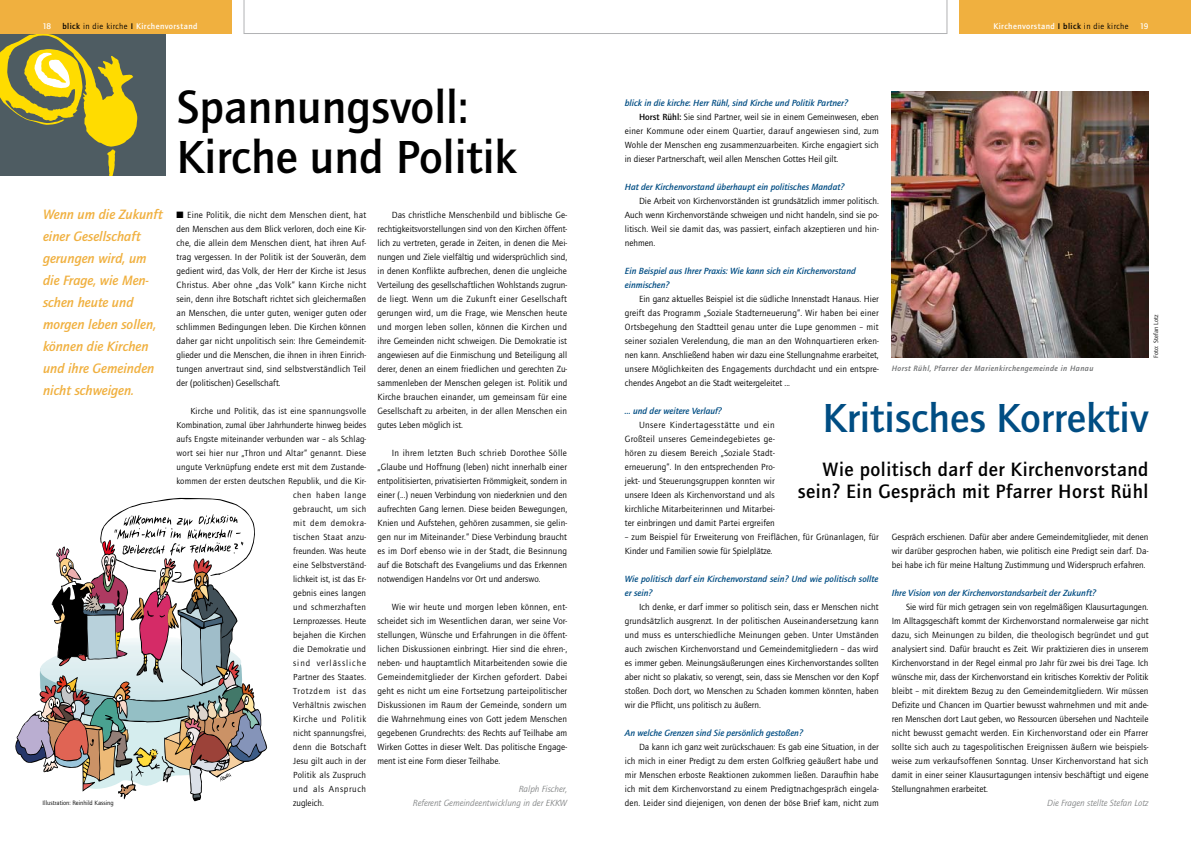
<style>
.page{position:relative;width:1191px;height:842px;background:#fff}
.page>*{position:absolute;margin:0;border:0;box-sizing:border-box;transform-origin:0 0}
.t1{font:700 48px/50px "Quay Itc T";color:#000}
.t2{font:700 42px "Quay Itc T";color:#004d83}
.t3{font:700 20px/22px "Quay Itc T";letter-spacing:.025em;color:#000;text-align:right}
.t4{font:italic 700 14px/22px "Quay Itc T";color:#f0b03f}
.t5{font:9.2px/14px "Quay Itc T";letter-spacing:.01em;color:#000;text-align:justify}
.t6{font:italic 700 9.2px/14px "Quay Itc T";color:#004d83}
.t7{font:italic 9.2px/14px "Quay Itc T";color:#868889;text-align:right}
.t8{font:9.1px/14px "Quay Itc T";letter-spacing:.02em;color:#000;text-align:right}
.t9{font:700 8.5px "Quay Itc T";letter-spacing:.05em;color:#fff}
.t10{font:italic 700 8px "Quay Itc T";letter-spacing:.05em;color:#6e7071}
.t11{font:6.5px "Quay Itc T";color:#000}
.s1{color:#000}
.s2{font-weight:400;color:#000}
.s3{font-size:9.2px}
.s4{font-style:normal}
.s5{font-weight:700}
</style>
<div class="page">
<div style="left:0;top:0;width:232px;height:34px;background:#f0b03f"></div>
<svg style="left:243px;top:0;width:704px;height:34px"></svg>
<div style="left:958px;top:0;width:233px;height:34px;background:#f0b03f"></div>
<div style="left:0;top:34px;width:165px;height:142px;background:#4e5c62"></div>
<svg style="left:0;top:34px;width:137px;height:142px"></svg>
<svg style="left:15px;top:498px;width:253px;height:303px"></svg>
<img style="left:891px;top:92px;width:257px;height:266px">
<p class="t9" style="left:43px;top:21px;width:10px">18</p>
<p class="t9" style="left:62px;top:21px;width:137px"><span class="s1">blick</span> <span class="s2">in die kirche</span> <span class="s1">I</span> Kirchenvorstand</p>
<p class="t9" style="left:993px;top:21px;width:137px">Kirchenvorstand <span class="s1">I blick</span> <span class="s2">in die kirche</span></p>
<p class="t9" style="left:1139px;top:21px;width:10px">19</p>
<h1 class="t1" style="left:176px;top:82px;width:342px">Spannungsvoll:<br>Kirche und Politik</h1>
<h3 class="t4" style="left:43px;top:203px;width:121px">Wenn um die Zukunft einer Gesellschaft gerungen wird, um die Frage, wie Men&shy;schen heute und morgen leben sollen, können die Kirchen und ihre Gemeinden nicht schweigen.</h3>
<p class="t11" style="left:43px;top:799px;width:73px">Illustration: Reinhild Kassing</p>
<p class="t5" style="left:176px;top:207px;width:191px">■ Eine Politik, die nicht dem Menschen dient, hat den Menschen aus dem Blick verloren, doch eine Kir&shy;che, die allein dem Menschen dient, hat ihren Auf&shy;trag vergessen. In der Politik ist der Souverän, dem gedient wird, das Volk, der Herr der Kirche ist Jesus Christus. Aber ohne „das Volk“ kann Kirche nicht sein, denn ihre Botschaft richtet sich gleichermaßen an Menschen, die unter guten, weniger guten oder schlimmen Bedingungen leben. Die Kirchen können daher gar nicht unpolitisch sein: Ihre Gemeindemit&shy;glieder und die Menschen, die ihnen in ihren Einrich&shy;tungen anvertraut sind, sind selbstverständlich Teil der (politischen) Gesellschaft.</p>
<p class="t8" style="left:176px;top:403px;width:191px">Kirche und Politik, das ist eine spannungsvolle<br>Kombination, zumal über Jahrhunderte hinweg beides aufs Engste miteinander verbunden war – als Schlag&shy;wort sei hier nur „Thron und Altar“ genannt. Diese ungute Verknüpfung endete erst mit dem Zustande&shy;kommen der ersten deutschen Republik, und die Kir&shy;chen haben lange<br>gebraucht, um sich<br>mit dem demokra-<br>tischen Staat anzu-<br>freunden. Was heute<br>eine Selbstverständ-<br>lichkeit ist, ist das Er-<br>gebnis eines langen<br>und schmerzhaften<br>Lernprozesses. Heute<br>bejahen die Kirchen<br>die Demokratie und<br>sind verlässliche<br>Partner des Staates.<br>Trotzdem ist das<br>Verhältnis zwischen<br>Kirche und Politik<br>nicht spannungsfrei,<br>denn die Bot<span class="s3">schaft</span></p>
<p class="t5" style="left:293px;top:753px;width:74px">Jesu gilt auch in der Politik als Zuspruch und als Anspruch zugleich.</p>
<p class="t5" style="left:377px;top:207px;width:191px;text-indent:14px">Das christliche Menschenbild und biblische Ge&shy;rechtigkeitsvorstellungen sind von den Kirchen öffent&shy;lich zu vertreten, gerade in Zeiten, in denen die Mei&shy;nungen und Ziele vielfältig und widersprüchlich sind, in denen Konflikte aufbrechen, denen die ungleiche Verteilung des gesellschaftlichen Wohlstands zugrun&shy;de liegt. Wenn um die Zukunft einer Gesellschaft gerungen wird, um die Frage, wie Menschen heute und morgen leben sollen, können die Kirchen und ihre Gemeinden nicht schweigen. Die Demokratie ist angewiesen auf die Einmischung und Beteiligung all derer, denen an einem friedlichen und gerechten Zu&shy;sammenleben der Menschen gelegen ist. Politik und Kirche brauchen einander, um gemeinsam für eine Gesellschaft zu arbeiten, in der allen Menschen ein gutes Leben möglich ist.</p>
<p class="t5" style="left:377px;top:445px;width:191px;text-indent:14px">In ihrem letzten Buch schrieb Dorothee Sölle „Glaube und Hoffnung (leben) nicht innerhalb einer entpolitisierten, privatisierten Frömmigkeit, sondern in einer (...) neuen Verbindung von niederknien und den aufrechten Gang lernen. Diese beiden Bewegungen, Knien und Aufstehen, gehören zusammen, sie gelin&shy;gen nur im Miteinander.“ Diese Verbindung braucht es im Dorf ebenso wie in der Stadt, die Besinnung auf die Botschaft des Evangeliums und das Erkennen notwendigen Handelns vor Ort und anderswo.</p>
<p class="t5" style="left:377px;top:599px;width:191px;text-indent:14px">Wie wir heute und morgen leben können, ent&shy;scheidet sich im Wesentlichen daran, wer seine Vor&shy;stellungen, Wünsche und Erfahrungen in die öffent&shy;lichen Diskussionen einbringt. Hier sind die ehren-, neben- und hauptamtlich Mitarbeitenden sowie die Gemeindemitglieder der Kirchen gefordert. Dabei geht es nicht um eine Fortsetzung parteipolitischer Diskussionen im Raum der Gemeinde, sondern um die Wahrnehmung eines von Gott jedem Menschen gegebenen Grundrechts: des Rechts auf Teilhabe am Wirken Gottes in dieser Welt. Das politische Engage&shy;ment ist eine Form dieser Teilhabe.</p>
<p class="t7" style="left:413px;top:781px;width:156px">Ralph Fischer,<br>Referent Gemeindeentwicklung in der EKKW</p>
<p class="t6" style="left:625px;top:95px;width:225px">blick in die kirche<span class="s4">:</span> Herr Rühl, sind Kirche und Politik Partner?</p>
<p class="t5" style="left:639px;top:109px;width:241px"><span class="s5">Horst Rühl:</span> Sie sind Partner, weil sie in einem Gemeinwesen, eben</p>
<p class="t5" style="left:625px;top:123px;width:255px">einer Kommune oder einem Quartier, darauf angewiesen sind, zum</p>
<p class="t5" style="left:625px;top:137px;width:255px">Wohle der Menschen eng zusammenzuarbeiten. Kirche engagiert sich</p>
<p class="t5" style="left:625px;top:151px;width:215px">in dieser Partnerschaft, weil allen Menschen Gottes Heil gilt.</p>
<p class="t6" style="left:625px;top:179px;width:221px">Hat der Kirchenvorstand überhaupt ein politisches Mandat?</p>
<p class="t5" style="left:625px;top:193px;width:255px;text-indent:14px">Die Arbeit von Kirchenvorständen ist grundsätzlich immer politisch.<br>Auch wenn Kirchenvorstände schweigen und nicht handeln, sind sie po&shy;litisch. Weil sie damit das, was passiert, einfach akzeptieren und hin&shy;nehmen.</p>
<p class="t6" style="left:625px;top:263px;width:232px">Ein Beispiel aus Ihrer Praxis: Wie kann sich ein Kirchenvorstand einmischen?</p>
<p class="t5" style="left:625px;top:291px;width:255px;text-indent:14px">Ein ganz aktuelles Beispiel ist die südliche Innenstadt Hanaus. Hier greift das Programm „Soziale Stadterneuerung“. Wir haben bei einer Ortsbegehung den Stadtteil genau unter die Lupe genommen – mit seiner sozialen Verelendung, die man an den Wohnquartieren erken&shy;nen kann. Anschließend haben wir dazu eine Stellungnahme erarbeitet, unsere Möglichkeiten des Engagements durchdacht und ein entspre&shy;chendes Angebot an die Stadt weitergeleitet ...</p>
<p class="t6" style="left:625px;top:403px;width:99px">... und der weitere Verlauf?</p>
<p class="t5" style="left:625px;top:417px;width:151px;text-indent:14px">Unsere Kindertagesstätte und ein Großteil unseres Gemeindegebietes ge&shy;hören zu diesem Bereich „Soziale Stadt&shy;erneuerung“. In den entsprechenden Pro&shy;jekt- und Steuerungsgruppen konnten wir unsere Ideen als Kirchenvorstand und als kirchliche Mitarbeiterinnen und Mitarbei&shy;ter einbringen und damit Partei ergreifen</p>
<p class="t5" style="left:625px;top:529px;width:255px">– zum Beispiel für Erweiterung von Freiflächen, für Grünanlagen, für<br>Kinder und Familien sowie für Spielplätze.</p>
<p class="t6" style="left:625px;top:571px;width:255px">Wie politisch darf ein Kirchenvorstand sein? Und wie politisch sollte er sein?</p>
<p class="t5" style="left:625px;top:599px;width:255px;text-indent:14px">Ich denke, er darf immer so politisch sein, dass er Menschen nicht grundsätzlich ausgrenzt. In der politischen Auseinandersetzung kann und muss es unterschiedliche Meinungen geben. Unter Umständen auch zwischen Kirchenvorstand und Gemeindemitgliedern – das wird es immer geben. Meinungsäußerungen eines Kirchenvorstandes sollten aber nicht so plakativ, so verengt, sein, dass sie Menschen vor den Kopf stoßen. Doch dort, wo Menschen zu Schaden kommen könnten, haben wir die Pflicht, uns politisch zu äußern.</p>
<p class="t6" style="left:625px;top:725px;width:180px">An welche Grenzen sind Sie persönlich gestoßen?</p>
<p class="t5" style="left:625px;top:739px;width:255px;text-indent:14px">Da kann ich ganz weit zurückschauen: Es gab eine Situation, in der ich mich in einer Predigt zu dem ersten Golfkrieg geäußert habe und mir Menschen erboste Reaktionen zukommen ließen. Daraufhin habe ich mit dem Kirchenvorstand zu einem Predigtnachgespräch eingela&shy;den. Leider sind diejenigen, von denen der böse Brief kam, nicht zum</p>
<p class="t11" style="left:1152px;top:358px;width:44px;rotate:-90deg">Foto: Stefan Lotz</p>
<p class="t10" style="left:891px;top:364px;width:203px">Horst Rühl, Pfarrer der Marienkirchengemeinde in Hanau</p>
<h2 class="t2" style="left:822px;top:394px;width:327px">Kritisches Korrektiv</h2>
<h3 class="t3" style="left:798px;top:458px;width:352px">Wie politisch darf der Kirchenvorstand sein? Ein Gespräch mit Pfarrer Horst Rühl</h3>
<p class="t5" style="left:891px;top:529px;width:258px">Gespräch erschienen. Dafür aber andere Gemeindemitglieder, mit denen wir darüber gesprochen haben, wie politisch eine Predigt sein darf. Da&shy;bei habe ich für meine Haltung Zustimmung und Widerspruch erfahren.</p>
<p class="t6" style="left:891px;top:585px;width:206px">Ihre Vision von der Kirchenvorstandsarbeit der Zukunft?</p>
<p class="t5" style="left:891px;top:599px;width:258px;text-indent:14px">Sie wird für mich getragen sein von regelmäßigen Klausurtagungen.<br>Im Alltagsgeschäft kommt der Kirchenvorstand normalerweise gar nicht dazu, sich Meinungen zu bilden, die theologisch begründet und gut analysiert sind. Dafür braucht es Zeit. Wir praktizieren dies in unserem Kirchenvorstand in der Regel einmal pro Jahr für zwei bis drei Tage. Ich wünsche mir, dass der Kirchenvorstand ein kritisches Korrektiv der Politik bleibt – mit direktem Bezug zu den Gemeindemitgliedern. Wir müssen Defizite und Chancen im Quartier bewusst wahrnehmen und mit ande&shy;ren Menschen dort Laut geben, wo Ressourcen übersehen und Nachteile nicht bewusst gemacht werden. Ein Kirchenvorstand oder ein Pfarrer sollte sich auch zu tagespolitischen Ereignissen äußern wie beispiels&shy;weise zum verkaufsoffenen Sonntag. Unser Kirchenvorstand hat sich damit in einer seiner Klausurtagungen intensiv beschäftigt und eigene Stellungnahmen erarbeitet.</p>
<p class="t7" style="left:1047px;top:795px;width:103px">Die Fragen stellte Stefan Lotz</p>
</div>
